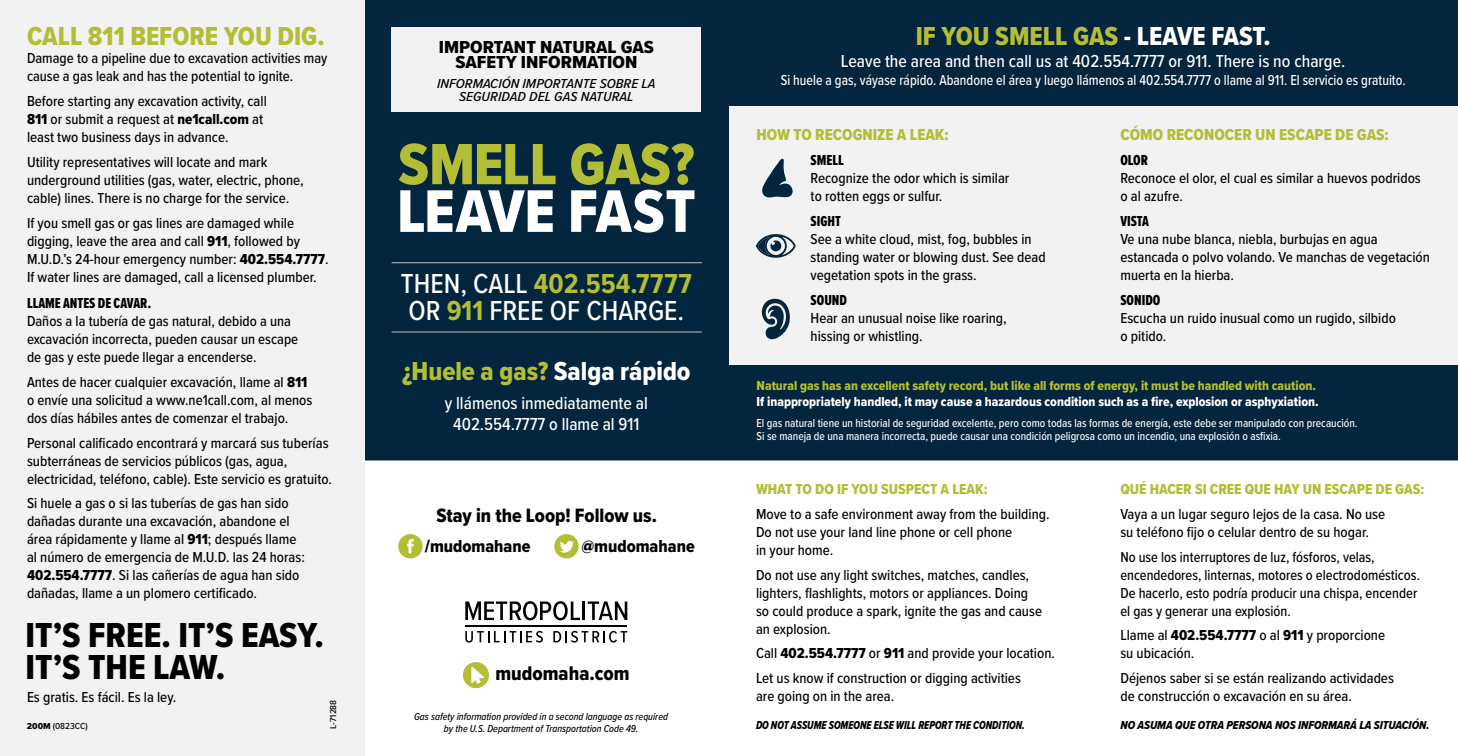
<style>
.page{position:relative;width:1458px;height:756px;background:#fff}
.page>*{position:absolute;margin:0;border:0;box-sizing:border-box;transform-origin:0 0}
.t1{font:62.25px "Proxima Nova Cond Extrabld";color:#fff}
.t2{font:60.3px "Proxima Nova Cond Extrabld";letter-spacing:-.005em;color:#b3bd35}
.t3{font:36px/31.5px "Proxima Nova Cond Extrabld";color:#000}
.t4{font:500 28.5px/27px "Proxima Nova Cond";color:#fff}
.t5{font:27px "Proxima Nova Cond Extrabld";color:#b3bd35}
.t6{font:20.55px "Proxima Nova Cond Extrabld";color:#000}
.t7{font:19.95px "Proxima Nova Cond Extrabld";color:#000}
.t8{font:500 18px/21.6px "Proxima Nova Cond";color:#fff;text-align:center}
.t9{font:18px "Proxima Nova Cond Extrabld";color:#000;scale:1.1 1}
.t10{font:18px "Proxima Nova Cond Extrabld";color:#000}
.t11{font:16.5px "Proxima Nova Cond Extrabld";color:#b3bd35}
.t12{font:500 15px/18px "Proxima Nova Cond";color:#000}
.t13{font:500 15px/18px "Proxima Nova Cond";color:#000;scale:.96 1}
.t14{font:500 15px "Proxima Nova Cond";color:#fff;scale:.93 1}
.t15{font:15px "Proxima Nova Cond Extrabld";color:#b3bd35}
.t16{font:15px "Proxima Nova Ex Cn Extrabld";color:#000}
.t17{font:13.5px "Proxima Nova Cond Extrabld";color:#fff}
.t18{font:13.5px "Proxima Nova Cond Extrabld";color:#b3bd35}
.t19{font:italic 500 13.5px/13.5px "Proxima Nova Cond";color:#000;text-align:center;scale:1.1 1}
.t20{font:500 12px/13.5px "Proxima Nova Cond";color:#fff;scale:.96 1}
.t21{font:12px "Proxima Nova Cond Extrabld It";color:#000;scale:.86 1}
.t22{font:12px "Proxima Nova Cond Extrabld It";color:#000}
.t23{font:italic 500 10.5px/12.6px "Proxima Nova Cond";color:#000;text-align:center}
.t24{font:500 9px "Proxima Nova Cond";color:#000;scale:1.1 1}
.s1{font-family:"Proxima Nova Cond Extrabld";font-weight:400}
.s2{font-weight:700;color:#b3bd35}
.s3{color:#fff}
</style>
<div class="page">
<div style="left:364px;top:0;width:1094px;height:460px;background:#03253d"></div>
<div style="left:729px;top:106px;width:729px;height:258px;background:#f2f2f2"></div>
<div style="left:0;top:0;width:364px;height:756px;background:#f2f2f2"></div>
<div style="left:392px;top:28px;width:309px;height:84px;background:#f2f2f2"></div>
<div style="left:782px;top:28px;width:624px;height:61px;background:#03253d"></div>
<hr style="left:392px;top:262px;width:310px;height:1px;background:#bfbfbf">
<hr style="left:392px;top:331px;width:310px;height:1px;background:#bfbfbf">
<svg style="left:465px;top:631px;width:78px;height:12px"></svg>
<svg style="left:553px;top:631px;width:74px;height:12px"></svg>
<hr style="left:465px;top:625px;width:162px;height:1px;background:#000">
<svg style="left:465px;top:601px;width:162px;height:19px"></svg>
<svg style="left:398px;top:534px;width:25px;height:24px"></svg>
<svg style="left:554px;top:534px;width:25px;height:24px"></svg>
<svg style="left:463px;top:662px;width:26px;height:26px"></svg>
<svg style="left:762px;top:158px;width:31px;height:40px"></svg>
<svg style="left:761px;top:299px;width:29px;height:40px"></svg>
<svg style="left:756px;top:234px;width:40px;height:24px"></svg>
<p class="t5" style="left:27px;top:16px;width:299px">CALL 811 BEFORE YOU DIG.</p>
<p class="t12" style="left:27px;top:49px;width:302px">Damage to a pipeline due to excavation activities may cause a gas leak and has the potential to ignite.</p>
<p class="t12" style="left:27px;top:92px;width:241px">Before starting any excavation activity, call<br><span class="s1">811</span> or submit a request at <span class="s1">ne1call.com</span> at least two business days in advance.</p>
<p class="t12" style="left:27px;top:152px;width:278px">Utility representatives will locate and mark underground utilities (gas, water, electric, phone, cable) lines. There is no charge for the service.</p>
<p class="t12" style="left:27px;top:213px;width:303px">If you smell gas or gas lines are damaged while digging, leave the area and call <span class="s1">911</span>, followed by M.U.D.’s 24-hour emergency number: <span class="s1">402.554.7777</span>.<br>If water lines are damaged, call a licensed plumber.</p>
<p class="t16" style="left:27px;top:292px;width:126px">LLAME ANTES DE CAVAR.</p>
<p class="t12" style="left:27px;top:312px;width:273px">Daños a la tubería de gas natural, debido a una excavación incorrecta, pueden causar un escape de gas y este puede llegar a encenderse.</p>
<p class="t12" style="left:27px;top:372px;width:287px">Antes de hacer cualquier excavación, llame al <span class="s1">811 </span>o envíe una solicitud a www.ne1call.com, al menos dos días hábiles antes de comenzar el trabajo.</p>
<p class="t12" style="left:27px;top:433px;width:307px">Personal calificado encontrará y marcará sus tuberías subterráneas de servicios públicos (gas, agua, electricidad, teléfono, cable). Este servicio es gratuito.</p>
<p class="t12" style="left:27px;top:494px;width:279px">Si huele a gas o si las tuberías de gas han sido dañadas durante una excavación, abandone el área rápidamente y llame al <span class="s1">911</span>; después llame al número de emergencia de M.U.D. las 24 horas:<br><span class="s1">402.554.7777</span>. Si las cañerías de agua han sido dañadas, llame a un plomero certificado.</p>
<p class="t3" style="left:26px;top:619px;width:300px">IT’S FREE. IT’S EASY.<br>IT’S THE LAW.</p>
<p class="t12" style="left:27px;top:688px;width:151px">Es gratis. Es fácil. Es la ley.</p>
<p class="t24" style="left:327px;top:729px;width:28px;rotate:-90deg">L-71288</p>
<p class="t24" style="left:27px;top:719px;width:57px"><span class="s1">200M</span> (0823CC)</p>
<p class="t9" style="left:439px;top:33px;width:197px">IMPORTANT NATURAL GAS</p>
<p class="t9" style="left:455px;top:48px;width:167px">SAFETY INFORMATION</p>
<p class="t19" style="left:437px;top:76px;width:200px">INFORMACIÓN IMPORTANTE SOBRE LA<br>SEGURIDAD DEL GAS NATURAL</p>
<p class="t2" style="left:398px;top:120px;width:298px">SMELL GAS?</p>
<p class="t1" style="left:397px;top:165px;width:300px">LEAVE FAST</p>
<p class="t4" style="left:401px;top:269px;width:292px">THEN, CALL <span class="s2">402.554.7777<br></span>OR <span class="s2">911</span> FREE OF CHARGE.</p>
<p class="t5" style="left:402px;top:352px;width:290px">¿Huele a gas? <span class="s3">Salga rápido</span></p>
<p class="t8" style="left:445px;top:391px;width:205px">y llámenos inmediatamente al<br>402.554.7777 o llame al 911</p>
<p class="t7" style="left:436px;top:501px;width:222px">Stay in the Loop! Follow us.</p>
<p class="t10" style="left:425px;top:533px;width:107px">/mudomahane</p>
<p class="t10" style="left:581px;top:533px;width:115px">@mudomahane</p>
<p class="t6" style="left:496px;top:658px;width:136px">mudomaha.com</p>
<p class="t23" style="left:414px;top:710px;width:255px">Gas safety information provided in a second language as required by the U.S. Department of Transportation Code 49.</p>
<p class="t5" style="left:916px;top:16px;width:357px">IF YOU SMELL GAS <span class="s3">- LEAVE FAST.</span></p>
<p class="t8" style="left:841px;top:50px;width:506px">Leave the area and then call us at 402.554.7777 or 911. There is no charge.</p>
<p class="t14" style="left:781px;top:69px;width:674px">Si huele a gas, váyase rápido. Abandone el área y luego llámenos al 402.554.7777 o llame al 911. El servicio es gratuito.</p>
<p class="t11" style="left:757px;top:123px;width:194px">HOW TO RECOGNIZE A LEAK:</p>
<p class="t16" style="left:811px;top:149px;width:35px">SMELL</p>
<p class="t12" style="left:811px;top:169px;width:200px">Recognize the odor which is similar to rotten eggs or sulfur.</p>
<p class="t16" style="left:811px;top:210px;width:32px">SIGHT</p>
<p class="t12" style="left:811px;top:229px;width:237px">See a white cloud, mist, fog, bubbles in standing water or blowing dust. See dead vegetation spots in the grass.</p>
<p class="t16" style="left:811px;top:289px;width:38px">SOUND</p>
<p class="t12" style="left:811px;top:308px;width:198px">Hear an unusual noise like roaring, hissing or whistling.</p>
<p class="t11" style="left:1120px;top:123px;width:270px">CÓMO RECONOCER UN ESCAPE DE GAS:</p>
<p class="t16" style="left:1120px;top:149px;width:29px">OLOR</p>
<p class="t12" style="left:1120px;top:169px;width:302px">Reconoce el olor, el cual es similar a huevos podridos o al azufre.</p>
<p class="t16" style="left:1120px;top:210px;width:30px">VISTA</p>
<p class="t12" style="left:1120px;top:229px;width:311px">Ve una nube blanca, niebla, burbujas en agua estancada o polvo volando. Ve manchas de vegetación muerta en la hierba.</p>
<p class="t16" style="left:1120px;top:289px;width:42px">SONIDO</p>
<p class="t12" style="left:1120px;top:308px;width:277px">Escucha un ruido inusual como un rugido, silbido o pitido.</p>
<p class="t18" style="left:757px;top:376px;width:561px">Natural gas has an excellent safety record, but like all forms of energy, it must be handled with caution.</p>
<p class="t17" style="left:757px;top:392px;width:564px">If inappropriately handled, it may cause a hazardous condition such as a fire, explosion or asphyxiation.</p>
<p class="t20" style="left:757px;top:415px;width:628px">El gas natural tiene un historial de seguridad excelente, pero como todas las formas de energía, este debe ser manipulado con precaución.<br>Si se maneja de una manera incorrecta, puede causar una condición peligrosa como un incendio, una explosión o asfixia.</p>
<p class="t15" style="left:756px;top:478px;width:233px">WHAT TO DO IF YOU SUSPECT A LEAK:</p>
<p class="t12" style="left:756px;top:504px;width:295px">Move to a safe environment away from the building.<br>Do not use your land line phone or cell phone<br>in your home.</p>
<p class="t12" style="left:756px;top:565px;width:288px">Do not use any light switches, matches, candles, lighters, flashlights, motors or appliances. Doing so could produce a spark, ignite the gas and cause an explosion.</p>
<p class="t12" style="left:756px;top:644px;width:301px">Call <span class="s1">402.554.7777</span> or <span class="s1">911</span> and provide your location.</p>
<p class="t12" style="left:756px;top:669px;width:266px">Let us know if construction or digging activities are going on in the area.</p>
<p class="t21" style="left:756px;top:716px;width:314px">DO NOT ASSUME SOMEONE ELSE WILL REPORT THE CONDITION.</p>
<p class="t15" style="left:1120px;top:478px;width:305px">QUÉ HACER SI CREE QUE HAY UN ESCAPE DE GAS:</p>
<p class="t12" style="left:1120px;top:504px;width:266px">Vaya a un lugar seguro lejos de la casa. No use su teléfono fijo o celular dentro de su hogar.</p>
<p class="t13" style="left:1120px;top:547px;width:314px">No use los interruptores de luz, fósforos, velas, encendedores, linternas, motores o electrodomésticos.<br>De hacerlo, esto podría producir una chispa, encender el gas y generar una explosión.</p>
<p class="t12" style="left:1120px;top:626px;width:266px">Llame al <span class="s1">402.554.7777</span> o al <span class="s1">911</span> y proporcione su ubicación.</p>
<p class="t12" style="left:1120px;top:669px;width:275px">Déjenos saber si se están realizando actividades de construcción o excavación en su área.</p>
<p class="t22" style="left:1120px;top:716px;width:311px">NO ASUMA QUE OTRA PERSONA NOS INFORMARÁ LA SITUACIÓN.</p>
</div>
